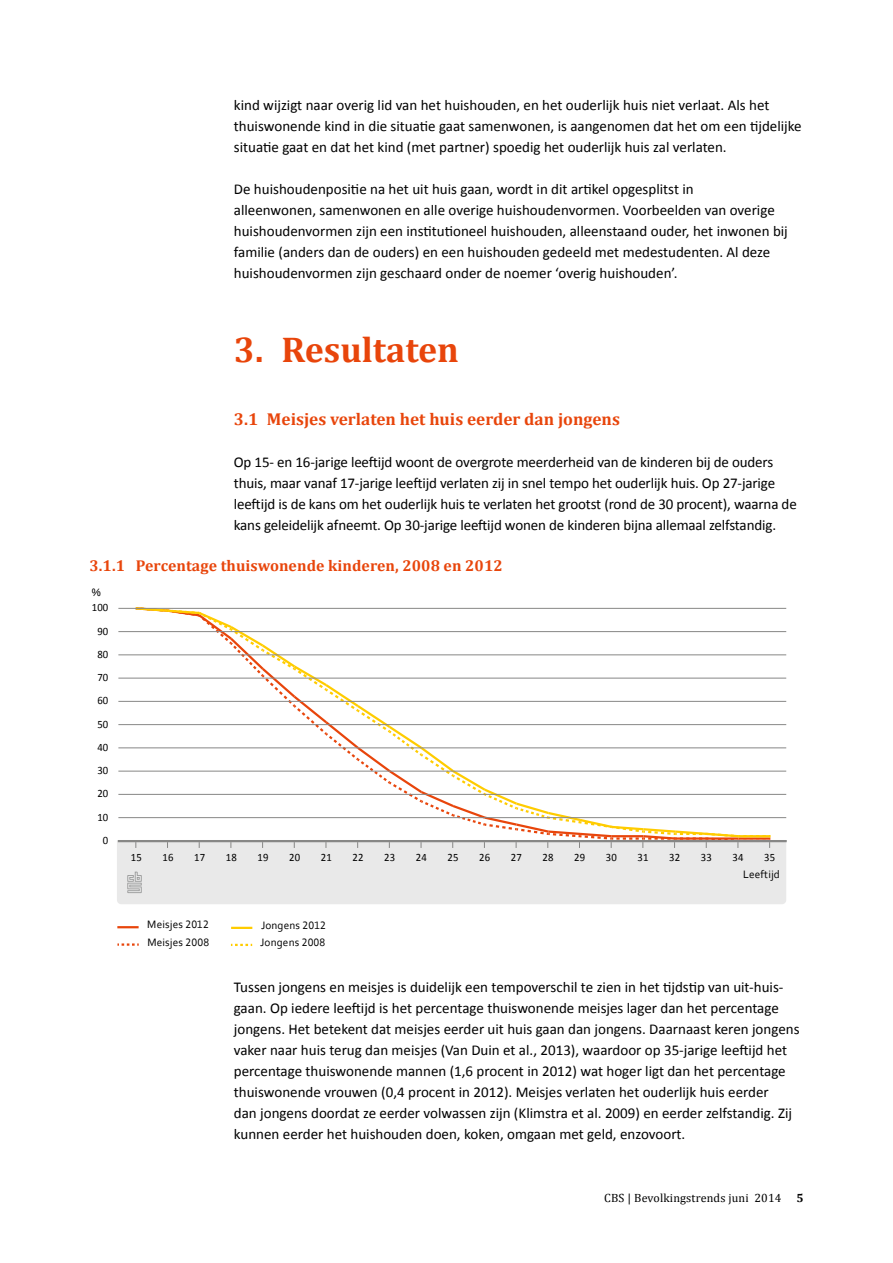
<style>
.page{position:relative;width:893px;height:1263px;background:#fff}
.page>*{position:absolute;margin:0;border:0;box-sizing:border-box;transform-origin:0 0}
.t1{font:700 36px "Cambria";color:#e8450b}
.t2{font:700 17.25px "Cambria";color:#e8450b}
.t3{font:700 15.75px "Cambria";letter-spacing:.005em;color:#e8450b}
.t4{font:15px/21px "Calibri";color:#000}
.t5{font:12px "Cambria";letter-spacing:.01em;color:#000}
.t6{font:700 12px "Cambria";color:#000}
.t7{font:11.25px "Calibri";letter-spacing:.01em;color:#000;scale:.95 1}
.t8{font:11.25px/17.1px "Corbel";letter-spacing:.01em;color:#000}
</style>
<div class="page">
<hr style="left:231px;top:927px;width:21px;height:2px;background:#fc0">
<svg style="left:231px;top:944px;width:21px;height:2px"></svg>
<hr style="left:117px;top:926px;width:22px;height:2px;background:#e8450b">
<svg style="left:117px;top:943px;width:22px;height:3px"></svg>
<svg style="left:117px;top:607px;width:669px;height:297px"></svg>
<hr style="left:118px;top:840px;width:669px;height:2px;background:#878786">
<p class="t4" style="left:234px;top:95px;width:569px">kind wijzigt naar overig lid van het huishouden, en het ouderlijk huis niet verlaat. Als het thuiswonende kind in die situatie gaat samenwonen, is aangenomen dat het om een tijdelijke situatie gaat en dat het kind (met partner) spoedig het ouderlijk huis zal verlaten.</p>
<p class="t4" style="left:234px;top:179px;width:555px">De huishoudenpositie na het uit huis gaan, wordt in dit artikel opgesplitst in<br>alleenwonen, samenwonen en alle overige huishoudenvormen. Voorbeelden van overige huishoudenvormen zijn een institutioneel huishouden, alleenstaand ouder, het inwonen bij familie (anders dan de ouders) en een huishouden gedeeld met medestudenten. Al deze huishoudenvormen zijn geschaard onder de noemer ‘overig huishouden’.</p>
<h1 class="t1" style="left:234px;top:325px;width:226px">3. Resultaten</h1>
<p class="t2" style="left:234px;top:407px;width:388px">3.1 Meisjes verlaten het huis eerder dan jongens</p>
<p class="t4" style="left:234px;top:452px;width:564px">Op 15- en 16-jarige leeftijd woont de overgrote meerderheid van de kinderen bij de ouders thuis, maar vanaf 17-jarige leeftijd verlaten zij in snel tempo het ouderlijk huis. Op 27-jarige leeftijd is de kans om het ouderlijk huis te verlaten het grootst (rond de 30 procent), waarna de kans geleidelijk afneemt. Op 30-jarige leeftijd wonen de kinderen bijna allemaal zelfstandig.</p>
<p class="t3" style="left:89px;top:555px;width:415px">3.1.1 Percentage thuiswonende kinderen, 2008 en 2012</p>
<p class="t8" style="left:92px;top:583px;width:11px">%</p>
<p class="t7" style="left:92px;top:600px;width:19px">100</p>
<p class="t7" style="left:97px;top:624px;width:13px">90</p>
<p class="t7" style="left:97px;top:647px;width:13px">80</p>
<p class="t7" style="left:97px;top:670px;width:13px">70</p>
<p class="t7" style="left:97px;top:693px;width:13px">60</p>
<p class="t7" style="left:97px;top:717px;width:13px">50</p>
<p class="t7" style="left:97px;top:740px;width:13px">40</p>
<p class="t7" style="left:97px;top:763px;width:13px">30</p>
<p class="t7" style="left:97px;top:787px;width:13px">20</p>
<p class="t7" style="left:97px;top:810px;width:13px">10</p>
<p class="t7" style="left:103px;top:833px;width:7px">0</p>
<p class="t7" style="left:131px;top:850px;width:13px">15</p>
<p class="t7" style="left:163px;top:850px;width:13px">16</p>
<p class="t7" style="left:194px;top:850px;width:13px">17</p>
<p class="t7" style="left:226px;top:850px;width:13px">18</p>
<p class="t7" style="left:258px;top:850px;width:13px">19</p>
<p class="t7" style="left:289px;top:850px;width:13px">20</p>
<p class="t7" style="left:321px;top:850px;width:13px">21</p>
<p class="t7" style="left:353px;top:850px;width:13px">22</p>
<p class="t7" style="left:384px;top:850px;width:13px">23</p>
<p class="t7" style="left:416px;top:850px;width:13px">24</p>
<p class="t7" style="left:448px;top:850px;width:13px">25</p>
<p class="t7" style="left:479px;top:850px;width:13px">26</p>
<p class="t7" style="left:511px;top:850px;width:13px">27</p>
<p class="t7" style="left:542px;top:850px;width:13px">28</p>
<p class="t7" style="left:574px;top:850px;width:13px">29</p>
<p class="t7" style="left:606px;top:850px;width:13px">30</p>
<p class="t7" style="left:637px;top:850px;width:13px">31</p>
<p class="t7" style="left:669px;top:850px;width:13px">32</p>
<p class="t7" style="left:701px;top:850px;width:13px">33</p>
<p class="t7" style="left:732px;top:850px;width:13px">34</p>
<p class="t7" style="left:764px;top:850px;width:13px">35</p>
<p class="t8" style="left:147px;top:915px;width:63px;line-height:17.7px">Meisjes 2012<br>Meisjes 2008</p>
<p class="t8" style="left:260px;top:916px;width:67px">Jongens 2012<br>Jongens 2008</p>
<p class="t8" style="left:743px;top:865px;width:38px">Leeftijd</p>
<p class="t4" style="left:234px;top:977px;width:567px">Tussen jongens en meisjes is duidelijk een tempoverschil te zien in het tijdstip van uit-huis&shy;gaan. Op iedere leeftijd is het percentage thuiswonende meisjes lager dan het percentage jongens. Het betekent dat meisjes eerder uit huis gaan dan jongens. Daarnaast keren jongens vaker naar huis terug dan meisjes (Van Duin et al., 2013), waardoor op 35-jarige leeftijd het percentage thuiswonende mannen (1,6 procent in 2012) wat hoger ligt dan het percentage thuiswonende vrouwen (0,4 procent in 2012). Meisjes verlaten het ouderlijk huis eerder<br>dan jongens doordat ze eerder volwassen zijn (Klimstra et al. 2009) en eerder zelfstandig. Zij kunnen eerder het huishouden doen, koken, omgaan met geld, enzovoort.</p>
<p class="t5" style="left:604px;top:1191px;width:179px">CBS | Bevolkingstrends juni 2014</p>
<p class="t6" style="left:796px;top:1190px;width:9px">5</p>
</div>
